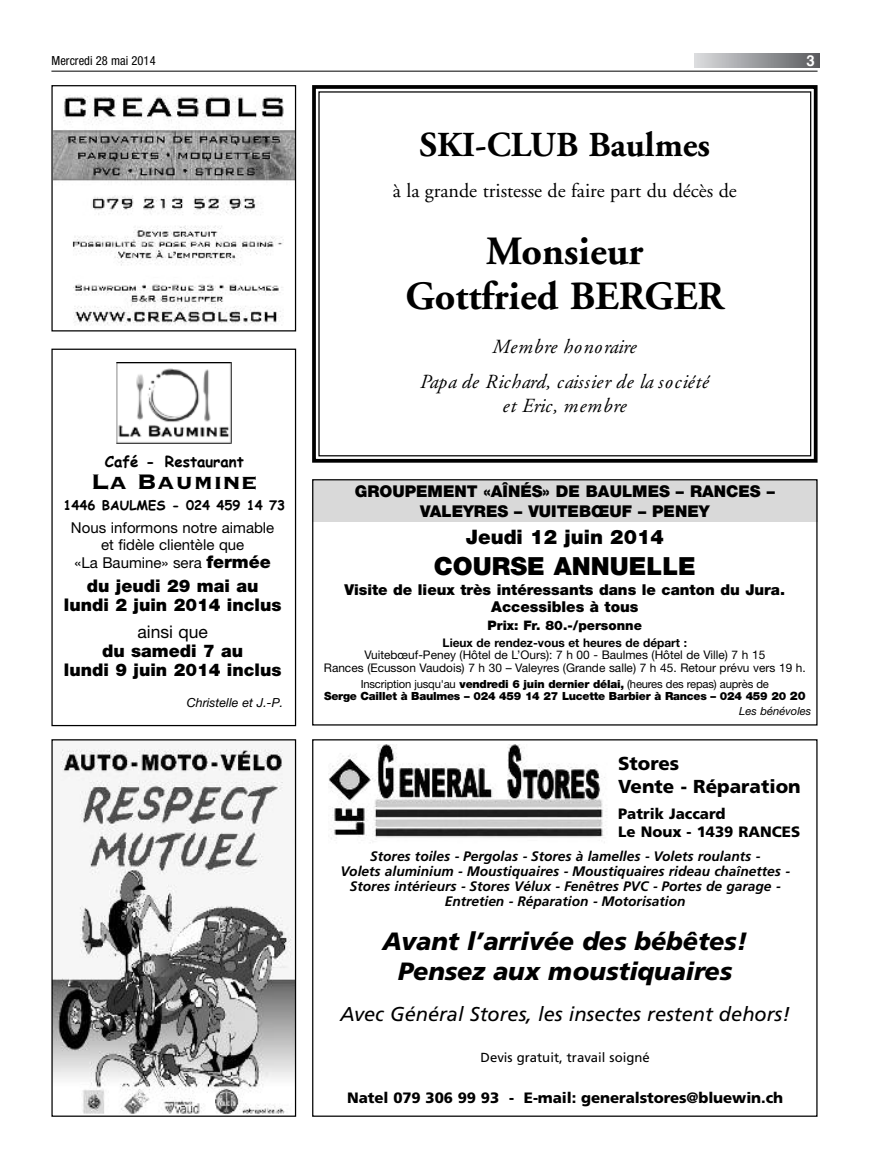
<style>
.page{position:relative;width:869px;height:1170px;background:#fff}
.page>*{position:absolute;margin:0;border:0;box-sizing:border-box;transform-origin:0 0}
.t1{font:700 40px/45px "Adobe Garamond";color:#000;text-align:center}
.t2{font:700 35px "Adobe Garamond";color:#000}
.t3{font:27.5px "Copperplate Thirty Three BC";color:#000}
.t4{font:italic 900 25px/30px "Frutiger";letter-spacing:-.005em;color:#000;text-align:center}
.t5{font:900 25px "Helvetica Neue";color:#000}
.t6{font:italic 20px/34.8px "Adobe Garamond";letter-spacing:.035em;color:#000;text-align:center}
.t7{font:italic 20px "Frutiger";color:#000}
.t8{font:20px "Adobe Garamond";color:#000}
.t9{font:900 20px "Helvetica Neue";color:#000}
.t10{font:900 18.75px/22.5px "Frutiger";color:#000}
.t11{font:900 17.5px/19.4px "Helvetica Neue LT Pro";color:#000;text-align:center}
.t12{font:17.5px "Helvetica Neue LT Pro";color:#000}
.t13{font:900 16.25px/19.5px "Helvetica Neue";color:#000;text-align:center}
.t14{font:900 15px/18px "Frutiger";letter-spacing:-.005em;color:#000}
.t15{font:15px/17.5px "Helvetica Neue LT Pro";color:#000;text-align:center}
.t16{font:900 15px/17.5px "Helvetica Neue";color:#000;text-align:center}
.t17{font:700 15px "Comic Sans MS";color:#000}
.t18{font:700 15px "Helvetica";color:#fff}
.t19{font:italic 700 13.75px/15px "Frutiger";color:#000;text-align:center}
.t20{font:13.12px "Frutiger";color:#000}
.t21{font:700 13.12px "Comic Sans MS";color:#000}
.t22{font:900 13.12px "Helvetica Neue";color:#000}
.t23{font:condensed 12.5px "Helvetica Neue";color:#000}
.t24{font:italic 12.5px "Helvetica Neue LT Pro";color:#000}
.t25{font:11.88px/12.5px "Helvetica Neue";color:#000;text-align:center}
.t26{font:700 11.88px "Helvetica Neue LT Pro";color:#000}
.t27{font:900 11.25px/12.1px "Helvetica Neue";letter-spacing:-.02em;color:#000;text-align:center}
.t28{font:italic 11.25px "Helvetica Neue LT Pro";color:#000}
.s1{font-weight:900;font-size:17.5px}
.s2{font-weight:400}
.s3{font-size:11.88px}
</style>
<div class="page">
<hr style="left:51px;top:71px;width:766px;height:1px;background:#000">
<svg style="left:694px;top:53px;width:124px;height:14px;background:#9b9c9f"></svg>
<img style="left:53px;top:95px;width:241px;height:231px">
<div style="left:51px;top:85px;width:245px;height:246px;border:1px solid #000"></div>
<img style="left:328px;top:744px;width:279px;height:99px">
<div style="left:312px;top:85px;width:505px;height:377px;border:4px solid #000"></div>
<div style="left:312px;top:480px;width:505px;height:42px;background:#d9d9d9"></div>
<div style="left:312px;top:479px;width:505px;height:246px;border:1px solid #000"></div>
<div style="left:51px;top:348px;width:245px;height:378px;border:1px solid #000"></div>
<img style="left:116px;top:362px;width:116px;height:82px">
<img style="left:53px;top:749px;width:241px;height:365px">
<div style="left:51px;top:739px;width:245px;height:377px;border:1px solid #000"></div>
<p class="t23" style="left:52px;top:56px;width:105px">Mercredi 28 mai 2014</p>
<p class="t18" style="left:806px;top:54px;width:10px">3</p>
<p class="t17" style="left:105px;top:450px;width:140px">Café - Restaurant</p>
<h3 class="t3" style="left:91px;top:464px;width:168px">La Baumine</h3>
<p class="t21" style="left:63px;top:495px;width:223px">1446 BaulmES - 024 459 14 73</p>
<p class="t15" style="left:71px;top:520px;width:205px">Nous informons notre aimable et fidèle clientèle que<br>«La Baumine» sera <span class="s1">fermée</span></p>
<p class="t11" style="left:64px;top:577px;width:219px">du jeudi 29 mai au lundi 2 juin 2014 inclus</p>
<p class="t12" style="left:137px;top:625px;width:72px">ainsi que</p>
<p class="t11" style="left:64px;top:642px;width:219px">du samedi 7 au<br>lundi 9 juin 2014 inclus</p>
<p class="t24" style="left:186px;top:697px;width:98px">Christelle et J.-P.</p>
<h2 class="t2" style="left:419px;top:130px;width:292px">SKI-CLUB Baulmes</h2>
<h3 class="t8" style="left:392px;top:183px;width:345px">à la grande tristesse de faire part du décès de</h3>
<h1 class="t1" style="left:405px;top:233px;width:320px">Monsieur<br>Gottfried BERGER</h1>
<h3 class="t6" style="left:420px;top:331px;width:290px">Membre honoraire<br>Papa de Richard, caissier de la société</h3>
<h3 class="t6" style="left:502px;top:390px;width:125px">et Eric, membre</h3>
<p class="t13" style="left:354px;top:483px;width:421px">GROUPEMENT «AÎNÉS» DE BAULMES – RANCES –<br>VALEYRES – VUITEBŒUF – PENEY</p>
<h3 class="t9" style="left:465px;top:530px;width:199px">Jeudi 12 juin 2014</h3>
<h3 class="t5" style="left:434px;top:556px;width:263px">COURSE ANNUELLE</h3>
<p class="t16" style="left:344px;top:581px;width:442px">Visite de lieux très intéressants dans le canton du Jura.<br>Accessibles à tous</p>
<p class="t22" style="left:487px;top:620px;width:156px">Prix: Fr. 80.-/personne</p>
<p class="t26" style="left:442px;top:638px;width:246px">Lieux de rendez-vous et heures de départ :</p>
<p class="t25" style="left:324px;top:650px;width:483px">Vuitebœuf-Peney (Hôtel de L’Ours): 7 h 00 - Baulmes (Hôtel de Ville) 7 h 15<br>Rances (Ecusson Vaudois) 7 h 30 – Valeyres (Grande salle) 7 h 45. Retour prévu vers 19 h.</p>
<p class="t27" style="left:324px;top:678px;width:483px"><span class="s2">Inscription jusqu'au</span> vendredi 6 juin dernier délai, <span class="s2">(heures des repas) auprès de<br></span>Serge Caillet à Baulmes – 024 459 14 27 Lucette Barbier à Rances – 024 459 20 <span class="s3">20</span></p>
<p class="t28" style="left:739px;top:707px;width:73px">Les bénévoles</p>
<h3 class="t10" style="left:618px;top:754px;width:184px">Stores<br>Vente - Réparation</h3>
<p class="t14" style="left:618px;top:805px;width:183px">Patrik Jaccard<br>Le Noux - 1439 RANCES</p>
<p class="t19" style="left:340px;top:849px;width:451px">Stores toiles - Pergolas - Stores à lamelles - Volets roulants -<br>Volets aluminium - Moustiquaires - Moustiquaires rideau chaînettes - Stores intérieurs - Stores Vélux - Fenêtres PVC - Portes de garage - Entretien - Réparation - Motorisation</p>
<h3 class="t4" style="left:382px;top:928px;width:366px">Avant l’arrivée des bébêtes!<br>Pensez aux moustiquaires</h3>
<h3 class="t7" style="left:340px;top:1005px;width:451px">Avec Général Stores, les insectes restent dehors!</h3>
<p class="t20" style="left:480px;top:1051px;width:171px">Devis gratuit, travail soigné</p>
<p class="t14" style="left:347px;top:1089px;width:437px">Natel 079 306 99 93 - E-mail: generalstores@bluewin.ch</p>
</div>
